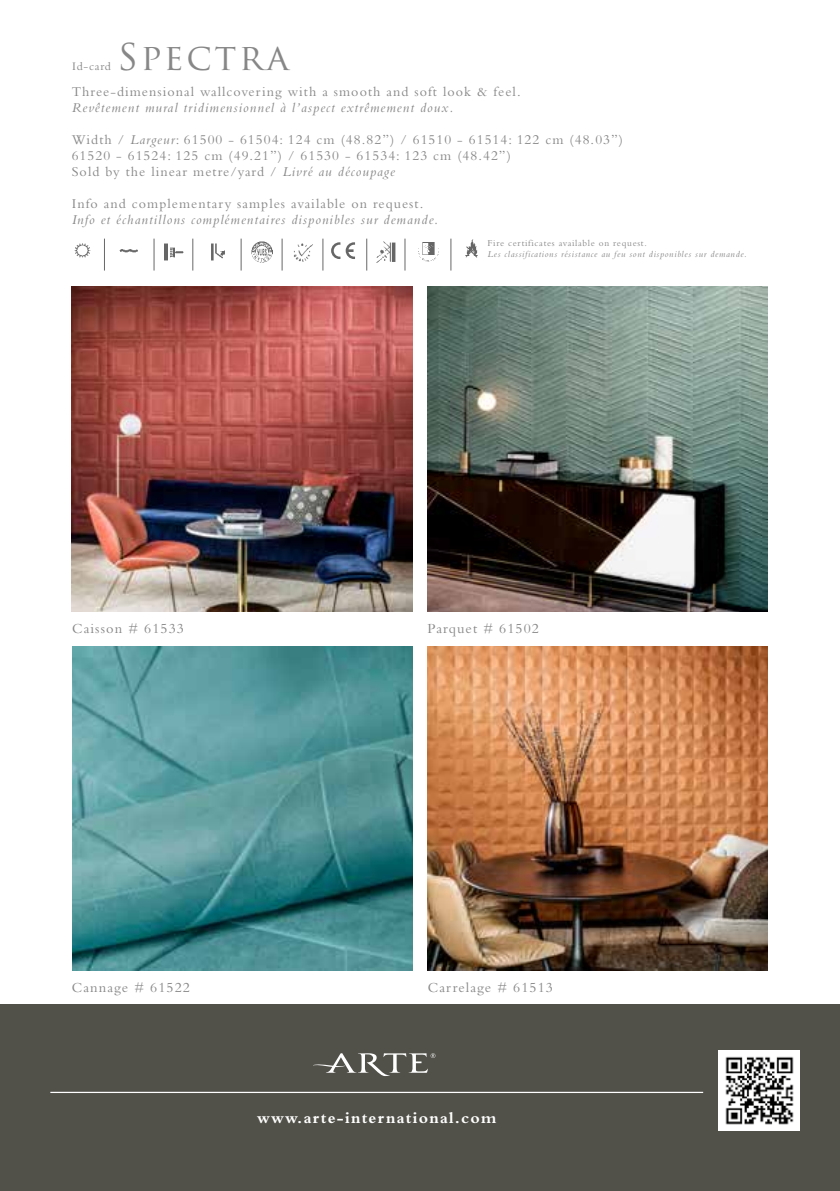
<style>
.page{position:relative;width:840px;height:1191px;background:#fff}
.page>*{position:absolute;margin:0;border:0;box-sizing:border-box;transform-origin:0 0}
.t1{font:36px "Trajan Pro";letter-spacing:.075em;color:#878787}
.t2{font:700 16.4px "Bembo Std";letter-spacing:.075em;color:#fff}
.t3{font:14.4px "Bembo Std";letter-spacing:.075em;color:#878787}
.t4{font:14px/16px "Bembo Std";letter-spacing:.075em;color:#878787}
.t5{font:italic 14px "Bembo Std";letter-spacing:.075em;color:#878787}
.t6{font:12px "Bembo Std";letter-spacing:.06em;color:#878787}
.t7{font:italic 9.4px "Bembo Std";letter-spacing:.075em;color:#878787}
.t8{font:9.4px "Bembo Std";letter-spacing:.075em;color:#878787}
.s1{font-style:italic}
</style>
<div class="page">
<img style="left:465px;top:239px;width:13px;height:19px">
<img style="left:293px;top:243px;width:20px;height:19px">
<svg style="left:331px;top:242px;width:24px;height:17px"></svg>
<img style="left:74px;top:243px;width:17px;height:15px">
<img style="left:211px;top:243px;width:14px;height:17px">
<img style="left:164px;top:243px;width:20px;height:17px">
<img style="left:120px;top:249px;width:18px;height:4px">
<hr style="left:104px;top:239px;width:1px;height:31px;background:#000">
<hr style="left:154px;top:239px;width:1px;height:31px;background:#000">
<hr style="left:192px;top:239px;width:1px;height:31px;background:#000">
<hr style="left:241px;top:239px;width:1px;height:31px;background:#000">
<hr style="left:322px;top:239px;width:1px;height:31px;background:#000">
<hr style="left:281px;top:239px;width:1px;height:31px;background:#000">
<hr style="left:366px;top:239px;width:1px;height:31px;background:#000">
<hr style="left:404px;top:239px;width:1px;height:31px;background:#000">
<hr style="left:450px;top:239px;width:1px;height:31px;background:#000">
<div style="left:0;top:1004px;width:839px;height:187px;background:#525149"></div>
<img style="left:718px;top:1050px;width:81px;height:80px">
<hr style="left:50px;top:1091px;width:652px;height:2px;background:#fff">
<svg style="left:313px;top:1053px;width:122px;height:23px"></svg>
<img style="left:72px;top:286px;width:340px;height:325px">
<img style="left:427px;top:646px;width:340px;height:325px">
<img style="left:427px;top:286px;width:340px;height:325px">
<img style="left:72px;top:646px;width:340px;height:324px">
<img style="left:251px;top:241px;width:22px;height:22px">
<img style="left:418px;top:242px;width:21px;height:20px">
<img style="left:376px;top:241px;width:20px;height:22px">
<p class="t6" style="left:72px;top:59px;width:40px">Id-card</p>
<h1 class="t1" style="left:117px;top:34px;width:173px">SPECTRA</h1>
<p class="t4" style="left:72px;top:83px;width:450px">Three-dimensional wallcovering with a smooth and soft look &amp; feel.</p>
<p class="t5" style="left:72px;top:99px;width:383px">Revêtement mural tridimensionnel à l’aspect extrêmement doux.</p>
<p class="t4" style="left:72px;top:131px;width:552px">Width / <span class="s1">Largeur</span>: 61500 - 61504: 124 cm (48.82”) / 61510 - 61514: 122 cm (48.03”)<br>61520 - 61524: 125 cm (49.21”) / 61530 - 61534: 123 cm (48.42”)<br>Sold by the linear metre/yard / <span class="s1">Livré au découpage</span></p>
<p class="t4" style="left:72px;top:195px;width:353px">Info and complementary samples available on request.</p>
<p class="t5" style="left:72px;top:211px;width:368px">Info et échantillons complémentaires disponibles sur demande.</p>
<p class="t8" style="left:487px;top:237px;width:161px">Fire certificates available on request.</p>
<p class="t7" style="left:487px;top:249px;width:260px">Les classifications résistance au feu sont disponibles sur demande.</p>
<p class="t3" style="left:72px;top:620px;width:113px">Caisson # 61533</p>
<p class="t3" style="left:427px;top:620px;width:113px">Parquet # 61502</p>
<p class="t3" style="left:72px;top:979px;width:120px">Cannage # 61522</p>
<p class="t3" style="left:427px;top:978px;width:126px">Carrelage # 61513</p>
<p class="t2" style="left:257px;top:1109px;width:241px">www.arte-international.com</p>
</div>
